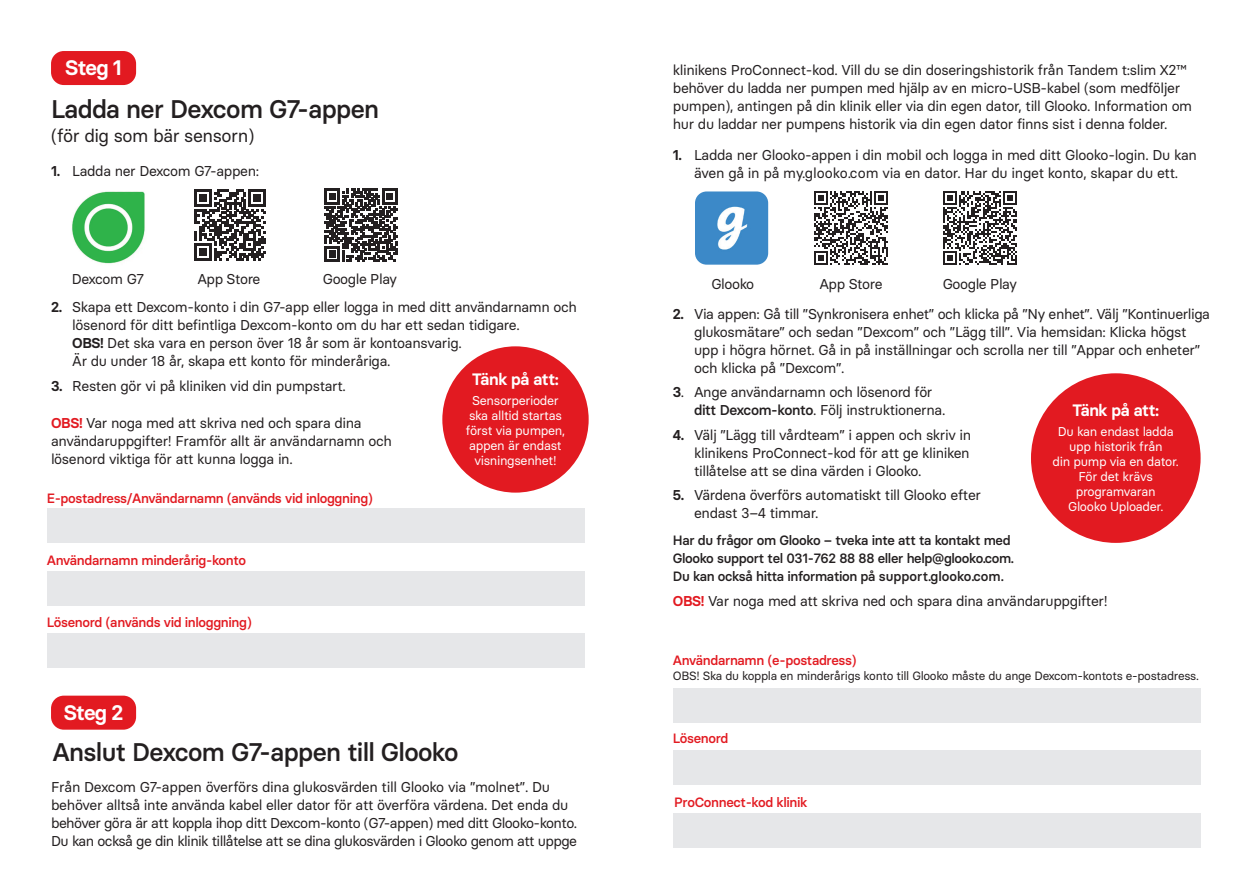
<style>
.page{position:relative;width:1259px;height:893px;background:#fff}
.page>*{position:absolute;margin:0;border:0;box-sizing:border-box;transform-origin:0 0}
.t1{font:500 25.5px "Basier Circle";letter-spacing:-.025em;color:#231f20}
.t2{font:600 21px "Basier Circle";letter-spacing:-.04em;color:#fff}
.t3{font:18px "Basier Circle";letter-spacing:-.025em;color:#231f20}
.t4{font:600 16.5px "Basier Circle";letter-spacing:-.025em;color:#fff}
.t5{font:14.25px/18px "Basier Circle";letter-spacing:-.025em;color:#231f20}
.t6{font:500 13.5px "Basier Circle";letter-spacing:-.025em;color:#e21a21}
.t7{font:500 13.5px/18px "Basier Circle";letter-spacing:-.025em;color:#231f20}
.t8{font:12.75px/15px "Basier Circle";letter-spacing:-.025em;color:#fff;text-align:center}
.t9{font:12px "Basier Circle";letter-spacing:-.025em;color:#231f20}
.s1{font-weight:600}
.s2{font-weight:600;color:#e21a21}
.s3{font-weight:500}
</style>
<div class="page">
<div style="left:47px;top:509px;width:537px;height:34px;background:#e6e7e9"></div>
<div style="left:47px;top:571px;width:537px;height:34px;background:#e6e7e9"></div>
<div style="left:47px;top:634px;width:537px;height:34px;background:#e6e7e9"></div>
<div style="left:442px;top:346px;width:146px;height:147px;background:#e21a21;border-radius:50%"></div>
<svg style="left:195px;top:190px;width:71px;height:71px"></svg>
<svg style="left:325px;top:189px;width:72px;height:73px"></svg>
<div style="left:51px;top:51px;width:85px;height:34px;background:#e21a21;border-radius:13px"></div>
<img style="left:695px;top:191px;width:73px;height:74px">
<div style="left:1031px;top:373px;width:169px;height:170px;background:#e21a21;border-radius:50%"></div>
<svg style="left:943px;top:191px;width:74px;height:74px"></svg>
<svg style="left:814px;top:191px;width:73px;height:74px"></svg>
<div style="left:51px;top:696px;width:85px;height:34px;background:#e21a21;border-radius:13px"></div>
<div style="left:673px;top:814px;width:527px;height:34px;background:#e6e7e9"></div>
<div style="left:673px;top:750px;width:527px;height:34px;background:#e6e7e9"></div>
<div style="left:673px;top:688px;width:527px;height:34px;background:#e6e7e9"></div>
<img style="left:72px;top:191px;width:73px;height:73px">
<h2 class="t2" style="left:65px;top:55px;width:58px">Steg 1</h2>
<p class="t5" style="left:673px;top:61px;width:521px">klinikens ProConnect-kod. Vill du se din doseringshistorik från Tandem t:slim X2™ behöver du ladda ner pumpen med hjälp av en micro-USB-kabel (som medföljer pumpen), antingen på din klinik eller via din egen dator, till Glooko. Information om hur du laddar ner pumpens historik via din egen dator finns sist i denna folder.</p>
<p class="t5" style="left:673px;top:146px;width:526px;text-align:center"><span class="s1">1.</span> Ladda ner Glooko-appen i din mobil och logga in med ditt Glooko-login. Du kan även gå in på my.glooko.com via en dator. Har du inget konto, skapar du ett.</p>
<h1 class="t1" style="left:51px;top:93px;width:330px">Ladda ner Dexcom G7-appen</h1>
<p class="t3" style="left:51px;top:124px;width:205px">(för dig som bär sensorn)</p>
<p class="t5" style="left:51px;top:161px;width:210px"><span class="s1">1.</span> Ladda ner Dexcom G7-appen:</p>
<p class="t5" style="left:72px;top:270px;width:74px">Dexcom G7</p>
<p class="t5" style="left:197px;top:270px;width:65px">App Store</p>
<p class="t5" style="left:323px;top:270px;width:76px">Google Play</p>
<p class="t5" style="left:711px;top:274px;width:44px">Glooko</p>
<p class="t5" style="left:819px;top:274px;width:65px">App Store</p>
<p class="t5" style="left:942px;top:274px;width:76px">Google Play</p>
<p class="t5" style="left:72px;top:298px;width:506px;text-indent:-21px"><span class="s1">2.</span> Skapa ett Dexcom-konto i din G7-app eller logga in med ditt användarnamn och lösenord för ditt befintliga Dexcom-konto om du har ett sedan tidigare.<br><span class="s1">OBS!</span> Det ska vara en person över 18 år som är kontoansvarig.<br>Är du under 18 år, skapa ett konto för minderåriga.</p>
<p class="t5" style="left:51px;top:376px;width:296px"><span class="s1">3.</span> Resten gör vi på kliniken vid din pumpstart.</p>
<p class="t4" style="left:472px;top:369px;width:88px">Tänk på att:</p>
<p class="t8" style="left:466px;top:392px;width:101px">Sensorperioder ska alltid startas först via pumpen, appen är endast visningsenhet!</p>
<p class="t5" style="left:51px;top:414px;width:342px"><span class="s2">OBS!</span> Var noga med att skriva ned och spara dina användaruppgifter! Framför allt är användarnamn och lösenord viktiga för att kunna logga in.</p>
<p class="t6" style="left:47px;top:489px;width:327px">E-postadress/Användarnamn (används vid inloggning)</p>
<p class="t6" style="left:47px;top:552px;width:201px">Användarnamn minderårig-konto</p>
<p class="t6" style="left:47px;top:614px;width:206px">Lösenord (används vid inloggning)</p>
<h2 class="t2" style="left:64px;top:699px;width:61px">Steg 2</h2>
<h1 class="t1" style="left:52px;top:736px;width:408px">Anslut Dexcom G7-appen till Glooko</h1>
<p class="t5" style="left:51px;top:777px;width:527px">Från Dexcom G7-appen överförs dina glukosvärden till Glooko via ”molnet”. Du behöver alltså inte använda kabel eller dator för att överföra värdena. Det enda du behöver göra är att koppla ihop ditt Dexcom-konto (G7-appen) med ditt Glooko-konto.<br>Du kan också ge din klinik tillåtelse att se dina glukosvärden i Glooko genom att uppge</p>
<p class="t5" style="left:694px;top:305px;width:517px;text-indent:-21px"><span class="s1">2.</span> Via appen: Gå till ”Synkronisera enhet” och klicka på ”Ny enhet”. Välj ”Kontinuerliga glukosmätare” och sedan ”Dexcom” och ”Lägg till”. Via hemsidan: Klicka högst upp i högra hörnet. Gå in på inställningar och scrolla ner till ”Appar och enheter” och klicka på ”Dexcom”.</p>
<p class="t5" style="left:694px;top:383px;width:253px;text-indent:-21px"><span class="s1">3</span>. Ange användarnamn och lösenord för <span class="s3">ditt Dexcom-konto</span>. Följ instruktionerna.</p>
<p class="t5" style="left:694px;top:425px;width:278px;text-align:justify;text-indent:-21px"><span class="s1">4.</span> Välj ”Lägg till vårdteam” i appen och skriv in klinikens ProConnect-kod för att ge kliniken tillåtelse att se dina värden i Glooko.</p>
<p class="t5" style="left:694px;top:486px;width:288px;text-indent:-21px"><span class="s1">5.</span> Värdena överförs automatiskt till Glooko efter endast 3–4 timmar.</p>
<p class="t7" style="left:673px;top:531px;width:343px">Har du frågor om Glooko – tveka inte att ta kontakt med<br>Glooko support tel 031-762 88 88 eller help@glooko.com.<br>Du kan också hitta information på support.glooko.com.</p>
<p class="t5" style="left:673px;top:592px;width:436px"><span class="s2">OBS!</span> Var noga med att skriva ned och spara dina användaruppgifter!</p>
<p class="t4" style="left:1072px;top:400px;width:88px">Tänk på att:</p>
<p class="t8" style="left:1052px;top:424px;width:128px">Du kan endast ladda upp historik från<br>din pump via en dator.<br>För det krävs programvaran<br>Glooko Uploader.</p>
<p class="t6" style="left:673px;top:651px;width:185px">Användarnamn (e-postadress)</p>
<p class="t9" style="left:673px;top:668px;width:527px">OBS! Ska du koppla en minderårigs konto till Glooko måste du ange Dexcom-kontots e-postadress.</p>
<p class="t6" style="left:673px;top:730px;width:57px">Lösenord</p>
<p class="t6" style="left:674px;top:793px;width:135px">ProConnect-kod klinik</p>
</div>
